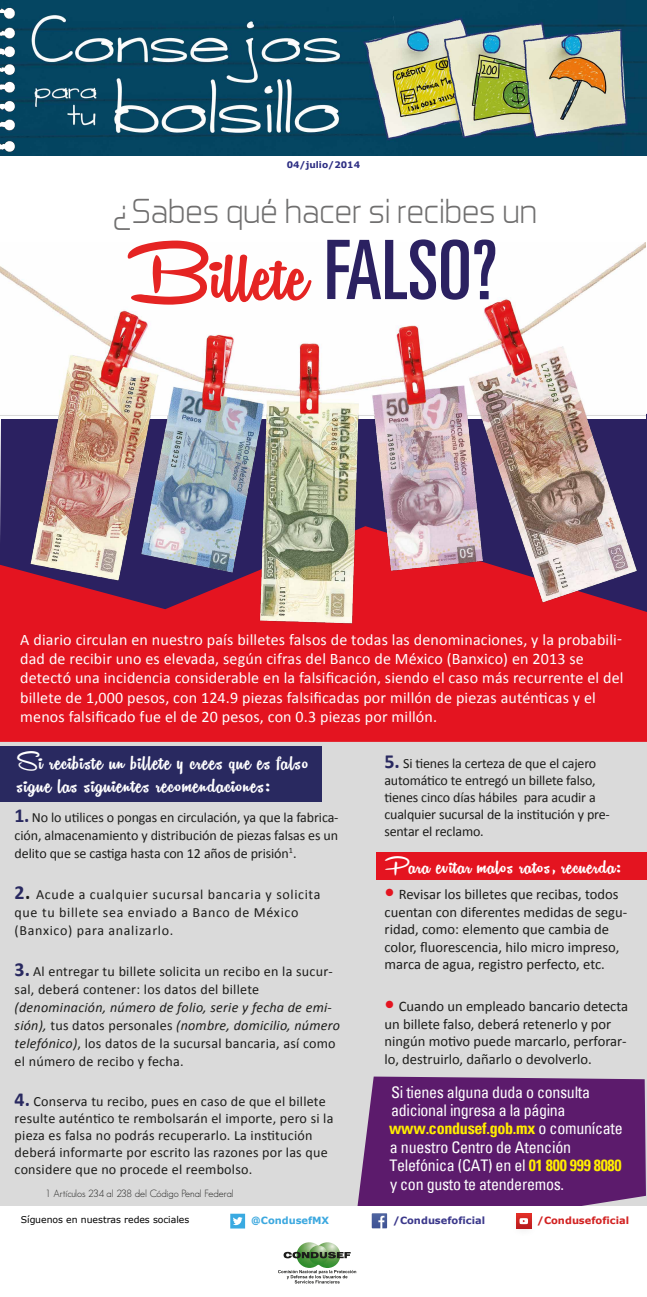
<style>
.page{position:relative;width:647px;height:1297px;background:#fff}
.page>*{position:absolute;margin:0;border:0;box-sizing:border-box;transform-origin:0 0}
.t1{font:94px "Remachine Script Personal Use";color:#e52423}
.t2{font:300 35.4px "Aero Matics";color:#706f6f}
.t3{font:28px/23px "Remachine Script Personal Use";letter-spacing:.025em;color:#fff}
.t4{font:27px "Remachine Script Personal Use";letter-spacing:.02em;color:#fff}
.t5{font:16px/19.2px "Calibri";letter-spacing:.01em;color:#fff}
.t6{font:condensed 16px/18.4px "Univers";letter-spacing:-.02em;color:#fff}
.t7{font:14.6px/17.5px "Calibri";color:#1d1d1b}
.t8{font:14.1px/17px "Calibri";letter-spacing:.015em;color:#1d1d1b}
.t9{font:italic 14.1px/18px "Calibri";letter-spacing:.015em;color:#1d1d1b}
.t10{font:14px/17px "Calibri";letter-spacing:-.01em;color:#1d1d1b;text-align:justify}
.t11{font:14px/18px "Calibri";letter-spacing:.045em;color:#1d1d1b}
.t12{font:300 10.2px "Geosans";color:#1d1d1b}
.t13{font:700 9.9px "Verdana";color:#3b388b}
.t14{font:700 9.9px "Verdana";color:#d22222}
.t15{font:700 9.9px "Verdana";letter-spacing:-.005em;color:#3ca8df}
.t16{font:9.3px "Verdana";color:#000101}
.t17{font:700 9px "Verdana";color:#2d2e83}
.s1{font-family:"Univers LT";font-stretch:ultra-condensed;font-size:82px;color:#2b2161}
.s2{font-weight:700;font-size:19.9px;color:#292960}
.s3{font-weight:700;font-size:19.9px}
.s4{font-style:normal}
.s5{font-weight:700;font-size:20px;color:#292960}
.s6{font-weight:700;font-size:20.5px;color:#e41420}
.s7{font-weight:700;color:#ffed00}
</style>
<div class="page">
<div style="left:0;top:535px;width:646px;height:672px;background:#dadada"></div>
<div style="left:376px;top:851px;width:270px;height:28px;background:#e41420"></div>
<div style="left:0;top:746px;width:321px;height:56px;background:#292960"></div>
<div style="left:0;top:526px;width:646px;height:215px;background:#e41420"></div>
<img style="left:0;top:243px;width:645px;height:396px">
<svg style="left:357px;top:1076px;width:288px;height:130px;background:#642773"></svg>
<img style="left:0;top:0;width:646px;height:156px">
<div style="left:0;top:1206px;width:646px;height:90px;background:#fff"></div>
<svg style="left:230px;top:1213px;width:15px;height:15px"></svg>
<svg style="left:371px;top:1213px;width:16px;height:15px"></svg>
<img style="left:516px;top:1213px;width:16px;height:16px">
<svg style="left:519px;top:1217px;width:8px;height:6px"></svg>
<svg style="left:278px;top:1270px;width:78px;height:13px"></svg>
<img style="left:296px;top:1242px;width:26px;height:25px;border-radius:13px">
<img style="left:314px;top:1242px;width:26px;height:25px;border-radius:13px">
<img style="left:308px;top:1245px;width:20px;height:19px;border-radius:10px">
<svg style="left:283px;top:1251px;width:67px;height:7px"></svg>
<p class="t17" style="left:286px;top:158px;width:75px">04/julio/2014</p>
<h2 class="t2" style="left:113px;top:190px;width:425px">¿Sabes qué hacer si recibes un</h2>
<h1 class="t1" style="left:127px;top:219px;width:372px">Billete <span class="s1">FALSO?</span></h1>
<p class="t5" style="left:20px;top:630px;width:604px">A diario circulan en nuestro país billetes falsos de todas las denominaciones, y la probabili&shy;dad de recibir uno es elevada, según cifras del Banco de México (Banxico) en 2013 se detectó una incidencia considerable en la falsificación, siendo el caso más recurrente el del billete de 1,000 pesos, con 124.9 piezas falsificadas por millón de piezas auténticas y el menos falsificado fue el de 20 pesos, con 0.3 piezas por millón.</p>
<h3 class="t3" style="left:17px;top:750px;width:293px">Si recibiste un billete y crees que es falso sigue las siguientes recomendaciones:</h3>
<p class="t10" style="left:15px;top:808px;width:325px;line-height:18px"><span class="s2">1.</span> No lo utilices o pongas en circulación, ya que la fabrica&shy;ción, almacenamiento y distribución de piezas falsas es un delito que se castiga hasta con 12 años de prisión<sup>1</sup>.</p>
<p class="t11" style="left:15px;top:885px;width:307px"><span class="s2">2</span><span class="s3">.</span> Acude a cualquier sucursal bancaria y solicita que tu billete sea enviado a Banco de México (Banxico) para analizarlo.</p>
<p class="t8" style="left:15px;top:961px;width:319px;line-height:18px"><span class="s2">3.</span> Al entregar tu billete solicita un recibo en la sucur&shy;sal, deberá contener: los datos del billete</p>
<p class="t9" style="left:15px;top:997px;width:326px">(denominación, número de folio, serie y fecha de emi&shy;sión), <span class="s4">tus datos personales</span> (nombre, domicilio, número telefónico)<span class="s4">, los datos de la sucursal bancaria, así como el número de recibo y fecha.</span></p>
<p class="t8" style="left:15px;top:1093px;width:320px"><span class="s2">4.</span> Conserva tu recibo, pues en caso de que el billete resulte auténtico te rembolsarán el importe, pero si la pieza es falsa no podrás recuperarlo. La institución deberá informarte por escrito las razones por las que considere que no procede el reembolso.</p>
<p class="t12" style="left:45px;top:1187px;width:190px">1 Artículos 234 al 238 del Código Penal Federal</p>
<p class="t10" style="left:384px;top:754px;width:227px;text-align:left"><span class="s5">5.</span> Si tienes la certeza de que el cajero automático te entregó un billete falso, tienes cinco días hábiles para acudir a cualquier sucursal de la institución y pre&shy;sentar el reclamo.</p>
<h3 class="t4" style="left:384px;top:850px;width:239px">Para evitar malos ratos, recuerda:</h3>
<p class="t7" style="left:384px;top:885px;width:244px"><span class="s6">•</span> Revisar los billetes que recibas, todos cuentan con diferentes medidas de segu&shy;ridad, como: elemento que cambia de color, fluorescencia, hilo micro impreso, marca de agua, registro perfecto, etc.</p>
<p class="t7" style="left:384px;top:997px;width:245px"><span class="s6">•</span> Cuando un empleado bancario detecta un billete falso, deberá retenerlo y por ningún motivo puede marcarlo, perforar&shy;lo, destruirlo, dañarlo o devolverlo.</p>
<p class="t6" style="left:389px;top:1082px;width:235px">Si tienes alguna duda o consulta adicional ingresa a la página <span class="s7">www.condusef.gob.mx</span> o comunícate a nuestro Centro de Atención<br>Telefónica (CAT) en el <span class="s7">01 800 999 8080 </span>y con gusto te atenderemos.</p>
<p class="t16" style="left:21px;top:1213px;width:170px">Síguenos en nuestras redes sociales</p>
<p class="t15" style="left:251px;top:1213px;width:79px">@CondusefMX</p>
<p class="t13" style="left:393px;top:1213px;width:93px">/Condusefoficial</p>
<p class="t14" style="left:536px;top:1213px;width:93px">/Condusefoficial</p>
</div>
